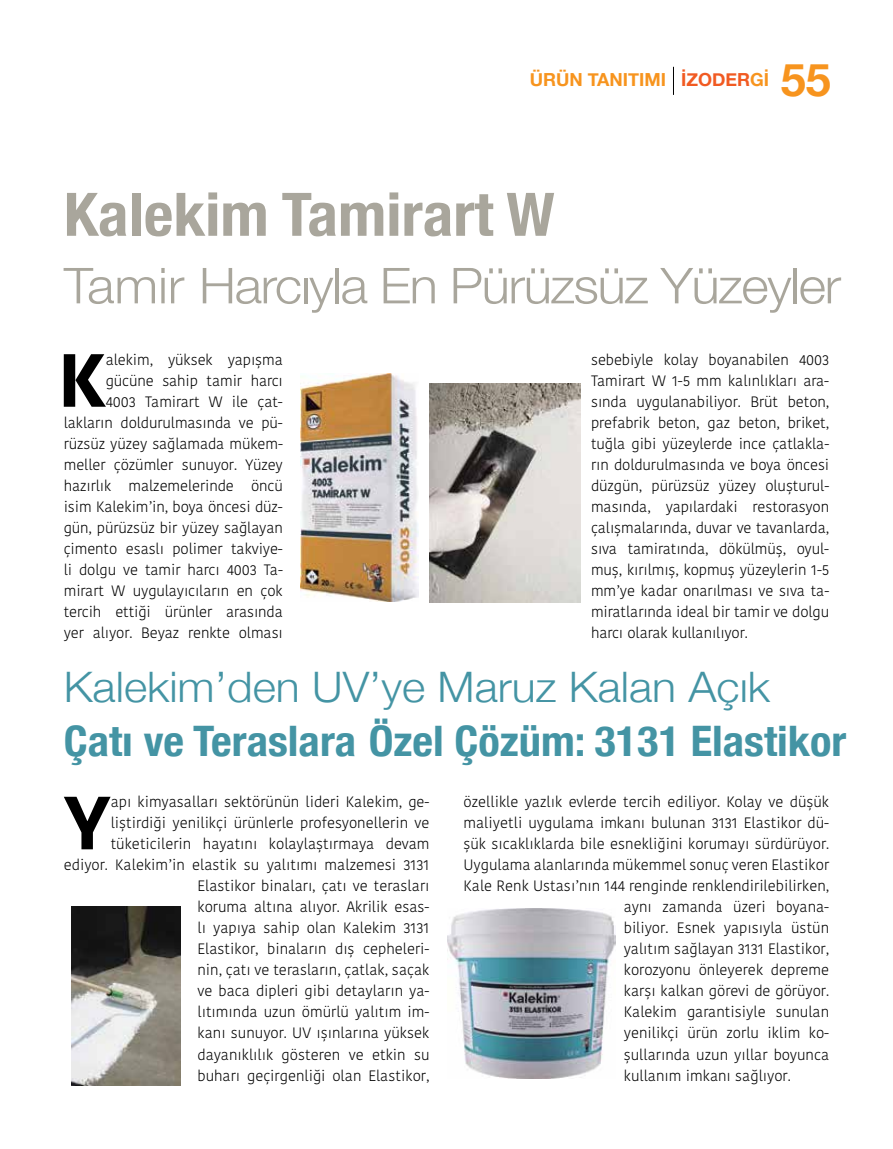
<style>
.page{position:relative;width:893px;height:1149px;background:#fff}
.page>*{position:absolute;margin:0;border:0;box-sizing:border-box;transform-origin:0 0}
.t1{font:700 74.85px "Kohinoor Devanagari";color:#000}
.t2{font:700 condensed 60px "Helvetica Neue";color:#a9a69c;scale:1.06 1}
.t3{font:300 49.5px "Helvetica Neue";letter-spacing:-.025em;color:#a9a69c;scale:1.06 1}
.t4{font:700 45px "Helvetica Neue";color:#f7941e}
.t5{font:700 condensed 42px "Helvetica Neue";color:#4494a4;scale:1.06 1}
.t6{font:300 42px "Helvetica Neue";color:#4494a4;scale:1.06 1}
.t7{font:700 18px "Helvetica Neue";color:#f7941e}
.t8{font:300 15px/21px "Kohinoor Devanagari";color:#000;text-align:right}
.s1{color:#f15a22}
</style>
<div class="page">
<img style="left:429px;top:383px;width:151px;height:219px">
<img style="left:448px;top:908px;width:168px;height:170px">
<img style="left:300px;top:373px;width:118px;height:228px">
<img style="left:72px;top:906px;width:108px;height:178px">
<svg style="left:673px;top:67px;width:1px;height:28px"></svg>
<p class="t7" style="left:530px;top:69px;width:241px">ÜRÜN TANITIMI <span class="s1">İZODER</span>Gİ</p>
<h3 class="t4" style="left:781px;top:52px;width:52px">55</h3>
<h2 class="t2" style="left:64px;top:178px;width:465px">Kalekim Tamirart W</h2>
<h3 class="t3" style="left:64px;top:255px;width:735px">Tamir Harcıyla En Pürüzsüz Yüzeyler</h3>
<p class="t8" style="left:64px;top:349px;width:221px">alekim, yüksek yapışma gücüne sahip tamir harcı<br>4003 Tamirart W ile çat&shy;lakların doldurulmasında ve pü&shy;rüzsüz yüzey sağlamada mükem&shy;meller çözümler sunuyor. Yüzey hazırlık malzemelerinde öncü isim Kalekim’in, boya öncesi düz&shy;gün, pürüzsüz bir yüzey sağlayan çimento esaslı polimer takviye&shy;li dolgu ve tamir harcı 4003 Ta&shy;mirart W uygulayıcıların en çok tercih ettiği ürünler arasında yer alıyor. Beyaz renkte olması</p>
<p class="t8" style="left:591px;top:349px;width:240px;text-align:justify">sebebiyle kolay boyanabilen 4003<br>Tamirart W 1-5 mm kalınlıkları ara&shy;sında uygulanabiliyor. Brüt beton, prefabrik beton, gaz beton, briket, tuğla gibi yüzeylerde ince çatlakla&shy;rın doldurulmasında ve boya öncesi düzgün, pürüzsüz yüzey oluşturul&shy;masında, yapılardaki restorasyon çalışmalarında, duvar ve tavanlarda, sıva tamiratında, dökülmüş, oyul&shy;muş, kırılmış, kopmuş yüzeylerin 1-5 mm’ye kadar onarılması ve sıva ta&shy;miratlarında ideal bir tamir ve dolgu harcı olarak kullanılıyor.</p>
<h1 class="t1" style="left:58px;top:313px;width:50px">K</h1>
<h3 class="t6" style="left:64px;top:661px;width:668px">Kalekim’den UV’ye Maruz Kalan Açık</h3>
<h3 class="t5" style="left:64px;top:715px;width:740px">Çatı ve Teraslara Özel Çözüm: 3131 Elastikor</h3>
<p class="t8" style="left:64px;top:791px;width:367px">apı kimyasalları sektörünün lideri Kalekim, ge&shy;liştirdiği yenilikçi ürünlerle profesyonellerin ve tüketicilerin hayatını kolaylaştırmaya devam ediyor. Kalekim’in elastik su yalıtımı malzemesi 3131<br>Elastikor binaları, çatı ve terasları<br>koruma altına alıyor. Akrilik esas-<br>lı yapıya sahip olan Kalekim 3131<br>Elastikor, binaların dış cepheleri-<br>nin, çatı ve terasların, çatlak, saçak<br>ve baca dipleri gibi detayların ya-<br>lıtımında uzun ömürlü yalıtım im-<br>kanı sunuyor. UV ışınlarına yüksek<br>dayanıklılık gösteren ve etkin su<br>buharı geçirgenliği olan Elastikor,</p>
<p class="t8" style="left:463px;top:791px;width:367px">özellikle yazlık evlerde tercih ediliyor. Kolay ve düşük</p>
<h1 class="t1" style="left:64px;top:756px;width:48px">Y</h1>
<p class="t8" style="left:463px;top:812px;width:367px">maliyetli uygulama imkanı bulunan 3131 Elastikor dü-</p>
<p class="t8" style="left:463px;top:833px;width:367px">şük sıcaklıklarda bile esnekliğini korumayı sürdürüyor.</p>
<p class="t8" style="left:463px;top:854px;width:367px">Uygulama alanlarında mükemmel sonuç veren Elastikor</p>
<p class="t8" style="left:463px;top:875px;width:367px">Kale Renk Ustası’nın 144 renginde renklendirilebilirken,</p>
<p class="t8" style="left:624px;top:896px;width:207px">aynı zamanda üzeri boyana-</p>
<p class="t8" style="left:624px;top:917px;width:207px">biliyor. Esnek yapısıyla üstün</p>
<p class="t8" style="left:624px;top:938px;width:207px">yalıtım sağlayan 3131 Elastikor,</p>
<p class="t8" style="left:624px;top:959px;width:207px">korozyonu önleyerek depreme</p>
<p class="t8" style="left:624px;top:980px;width:207px">karşı kalkan görevi de görüyor.</p>
<p class="t8" style="left:624px;top:1001px;width:207px">Kalekim garantisiyle sunulan</p>
<p class="t8" style="left:624px;top:1022px;width:207px">yenilikçi ürün zorlu iklim ko-</p>
<p class="t8" style="left:624px;top:1043px;width:207px">şullarında uzun yıllar boyunca</p>
<p class="t8" style="left:624px;top:1064px;width:169px">kullanım imkanı sağlıyor.</p>
</div>
